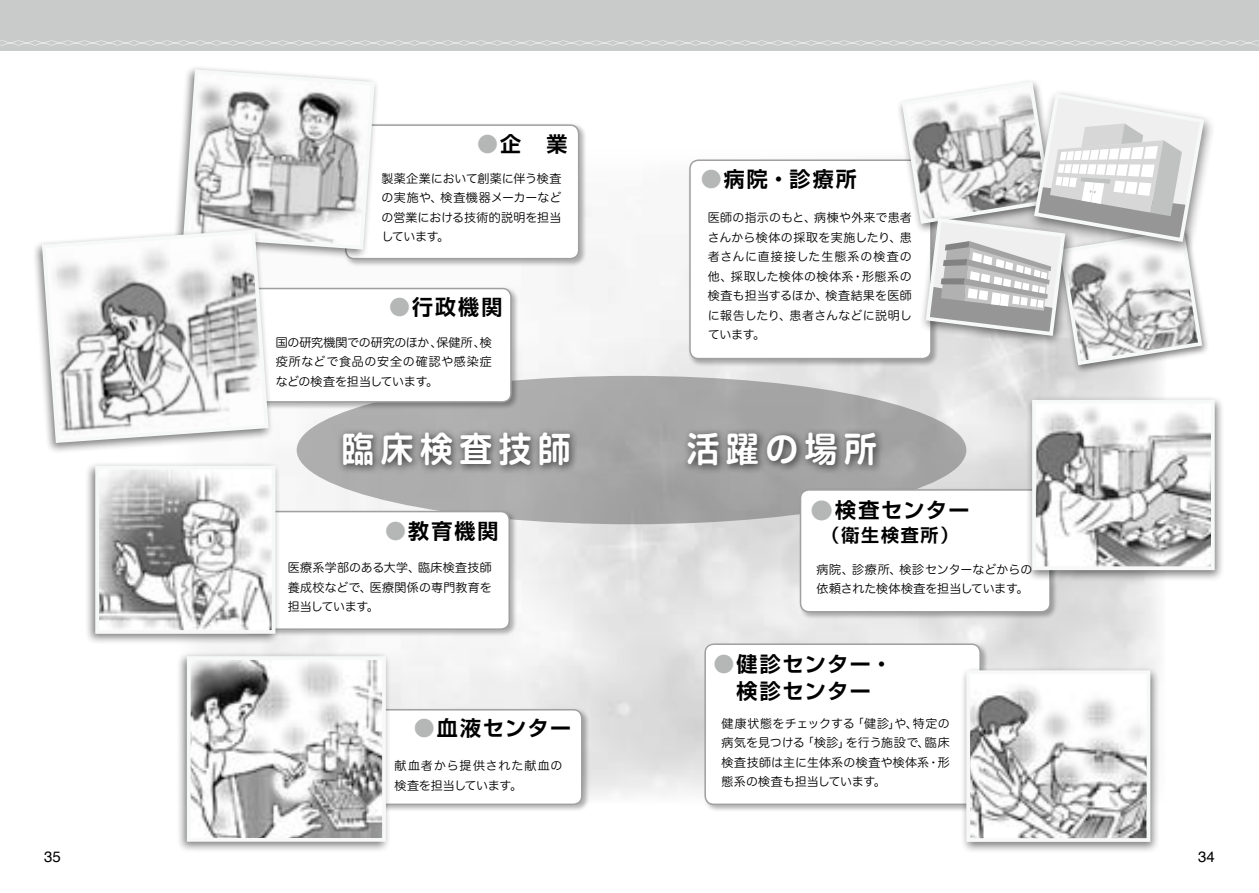
<style>
.page{position:relative;width:1259px;height:893px;background:#fff}
.page>*{position:absolute;margin:0;border:0;box-sizing:border-box;transform-origin:0 0}
.t1{font:700 34.5px "Soft Go Std De";letter-spacing:.2em;color:#fff;scale:.95 1}
.t2{font:700 21px/27px "Shin Go Pro De";letter-spacing:.095em;color:#000}
.t3{font:700 18px "Shin Go Pro De";letter-spacing:.1em;color:#000}
.t4{font:15px "Helvetica";color:#000}
.t5{font:12px/19.5px "Hira Maru Std N W3";letter-spacing:.015em;color:#000}
.t6{font:12px/19.5px "Hira Maru Std N W3";letter-spacing:-.005em;color:#000}
.t7{font:12px/19.5px "Hira Maru Std N W3";letter-spacing:.05em;color:#000}
.t8{font:12px/19.5px "Hira Maru Std N W3";letter-spacing:-.02em;color:#000}
.t9{font:12px "Hira Maru Std N W3";letter-spacing:-.015em;color:#000}
.s1{color:#b5b6b6}
.s2{font-size:22.5px;color:#b5b6b6}
</style>
<div class="page">
<div style="left:0;top:0;width:629px;height:51px;background:#c9caca"></div>
<div style="left:628px;top:0;width:631px;height:51px;background:#c9caca"></div>
<div style="left:297px;top:376px;width:669px;height:148px;background:#a8a7a7;border-radius:50%"></div>
<svg style="left:0;top:40px;width:1259px;height:6px"></svg>
<div style="left:337px;top:427px;width:548px;height:48px;background:#000;opacity:.75"></div>
<div style="left:687px;top:158px;width:252px;height:209px;background:#000;opacity:.3"></div>
<div style="left:690px;top:160px;width:241px;height:199px;background:#fff;border-radius:9px"></div>
<div style="left:689px;top:159px;width:242px;height:200px;border:2px solid #9fa0a0;border-radius:9px"></div>
<div style="left:238px;top:286px;width:281px;height:124px;background:#000;opacity:.3"></div>
<div style="left:241px;top:289px;width:270px;height:113px;background:#fff;border-radius:9px"></div>
<div style="left:240px;top:288px;width:272px;height:115px;border:2px solid #9fa0a0;border-radius:9px"></div>
<div style="left:238px;top:509px;width:279px;height:129px;background:#000;opacity:.3"></div>
<div style="left:241px;top:512px;width:268px;height:117px;background:#fff;border-radius:9px"></div>
<div style="left:240px;top:511px;width:270px;height:119px;border:2px solid #9fa0a0;border-radius:9px"></div>
<div style="left:343px;top:123px;width:244px;height:144px;background:#000;opacity:.3"></div>
<div style="left:346px;top:125px;width:232px;height:134px;background:#fff;border-radius:9px"></div>
<div style="left:345px;top:124px;width:234px;height:135px;border:2px solid #9fa0a0;border-radius:9px"></div>
<div style="left:338px;top:707px;width:252px;height:106px;background:#000;opacity:.3"></div>
<div style="left:341px;top:710px;width:241px;height:94px;background:#fff;border-radius:9px"></div>
<div style="left:340px;top:709px;width:242px;height:96px;border:2px solid #9fa0a0;border-radius:9px"></div>
<div style="left:798px;top:487px;width:260px;height:133px;background:#000;opacity:.3"></div>
<div style="left:800px;top:490px;width:250px;height:122px;background:#fff;border-radius:9px"></div>
<div style="left:800px;top:489px;width:250px;height:123px;border:2px solid #9fa0a0;border-radius:9px"></div>
<div style="left:703px;top:642px;width:285px;height:170px;background:#000;opacity:.3"></div>
<div style="left:705px;top:644px;width:275px;height:160px;background:#fff;border-radius:9px"></div>
<div style="left:704px;top:643px;width:277px;height:162px;border:2px solid #9fa0a0;border-radius:9px"></div>
<div style="left:960px;top:666px;width:200px;height:188px;background:#000;opacity:.5"></div>
<img style="left:971px;top:675px;width:174px;height:162px">
<div style="left:966px;top:670px;width:184px;height:172px;border:4px solid #f7f8f8"></div>
<div style="left:1025px;top:395px;width:199px;height:187px;background:#000;opacity:.5"></div>
<img style="left:1037px;top:405px;width:172px;height:160px">
<div style="left:1032px;top:400px;width:182px;height:170px;border:4px solid #f7f8f8"></div>
<div style="left:896px;top:78px;width:164px;height:156px;background:#fff"></div>
<div style="left:173px;top:65px;width:207px;height:196px;background:#000;opacity:.5"></div>
<svg style="left:181px;top:67px;width:196px;height:185px"></svg>
<div style="left:32px;top:225px;width:241px;height:229px;background:#000;opacity:.5"></div>
<svg style="left:40px;top:228px;width:231px;height:217px"></svg>
<div style="left:84px;top:461px;width:197px;height:185px;background:#000;opacity:.5"></div>
<img style="left:100px;top:471px;width:170px;height:158px">
<div style="left:95px;top:466px;width:180px;height:168px;border:4px solid #f7f8f8"></div>
<div style="left:176px;top:651px;width:215px;height:202px;background:#000;opacity:.5"></div>
<img style="left:192px;top:661px;width:189px;height:176px">
<div style="left:187px;top:656px;width:199px;height:186px;border:4px solid #f7f8f8"></div>
<div style="left:1055px;top:227px;width:155px;height:147px;background:#000;opacity:.5"></div>
<div style="left:1026px;top:88px;width:190px;height:169px;background:#000;opacity:.5"></div>
<svg style="left:899px;top:81px;width:307px;height:286px"></svg>
<p class="t4" style="left:44px;top:845px;width:18px">35</p>
<h2 class="t2" style="left:477px;top:128px;width:92px"><span class="s1">●</span>企　業</h2>
<p class="t6" style="left:381px;top:169px;width:182px;text-align:right">製薬企業において創薬に伴う検査検査機器メーカーなど</p>
<p class="t6" style="left:381px;top:188px;width:181px">の実施や、<br>の営業における技術的説明を担当しています。</p>
<h2 class="t2" style="left:389px;top:291px;width:115px"><span class="s1">●</span>行政機関</h2>
<p class="t5" style="left:276px;top:333px;width:218px;text-align:justify">国の研究機関での研究のほか､保健所検､疫所などで食品の安全の確認や感染症などの検査を担当しています。</p>
<h1 class="t1" style="left:341px;top:425px;width:243px">臨床検査技師</h1>
<h2 class="t2" style="left:385px;top:514px;width:115px"><span class="s1">●</span>教育機関</h2>
<p class="t5" style="left:370px;top:558px;width:123px;text-indent:-82px">医療系学部のある大学、<br>医療関係の専門教育を</p>
<p class="t5" style="left:418px;top:558px;width:75px">臨床検査技師</p>
<p class="t8" style="left:288px;top:577px;width:93px">養成校などで、担当しています。</p>
<h2 class="t2" style="left:414px;top:712px;width:159px"><span class="s1">●</span>血液センター</h2>
<p class="t7" style="left:394px;top:756px;width:169px">献血者から提供された献血の検査を担当しています。</p>
<h2 class="t2" style="left:701px;top:163px;width:158px"><span class="s1">●</span>病院・診療所</h2>
<p class="t5" style="left:708px;top:208px;width:205px;text-align:right">医師の指示のもと、病棟や外来で患者さんから検体の採取を実施したり、患者さんに直接接した生態系の検査の他、採取した検体の検体系・形態系の検査結果を医師</p>
<p class="t5" style="left:708px;top:286px;width:206px">検査も担当するほか、<br>に報告したり、患者さんなどに説明しています。</p>
<h1 class="t1" style="left:687px;top:425px;width:202px">活躍の場所</h1>
<h2 class="t2" style="left:810px;top:494px;width:160px"><span class="s2">●</span>検査センター</h2>
<h3 class="t3" style="left:810px;top:520px;width:149px">　（衛生検査所(</h3>
<p class="t5" style="left:899px;top:559px;width:134px">検診センターなどからの</p>
<p class="t6" style="left:816px;top:559px;width:213px">病院、診療所、<br>依頼された検体検査を担当しています。</p>
<h2 class="t2" style="left:713px;top:648px;width:180px"><span class="s1">●</span>健診センター・　検診センター</h2>
<p class="t5" style="left:852px;top:713px;width:67px">「健診や」、</p>
<p class="t5" style="left:721px;top:713px;width:135px">健康状態をチェックする</p>
<p class="t5" style="left:913px;top:713px;width:38px">特定の</p>
<p class="t5" style="left:802px;top:733px;width:49px">「検診」</p>
<p class="t9" style="left:721px;top:734px;width:85px">病気を見つける</p>
<p class="t5" style="left:925px;top:733px;width:26px">臨床</p>
<p class="t5" style="left:846px;top:733px;width:85px">を行う施設で、</p>
<p class="t5" style="left:721px;top:752px;width:209px">検査技師は主に生体系の検査や検体系態系の検査も担当しています。</p>
<p class="t5" style="left:927px;top:752px;width:24px">・形</p>
<p class="t4" style="left:1198px;top:845px;width:18px">34</p>
</div>
